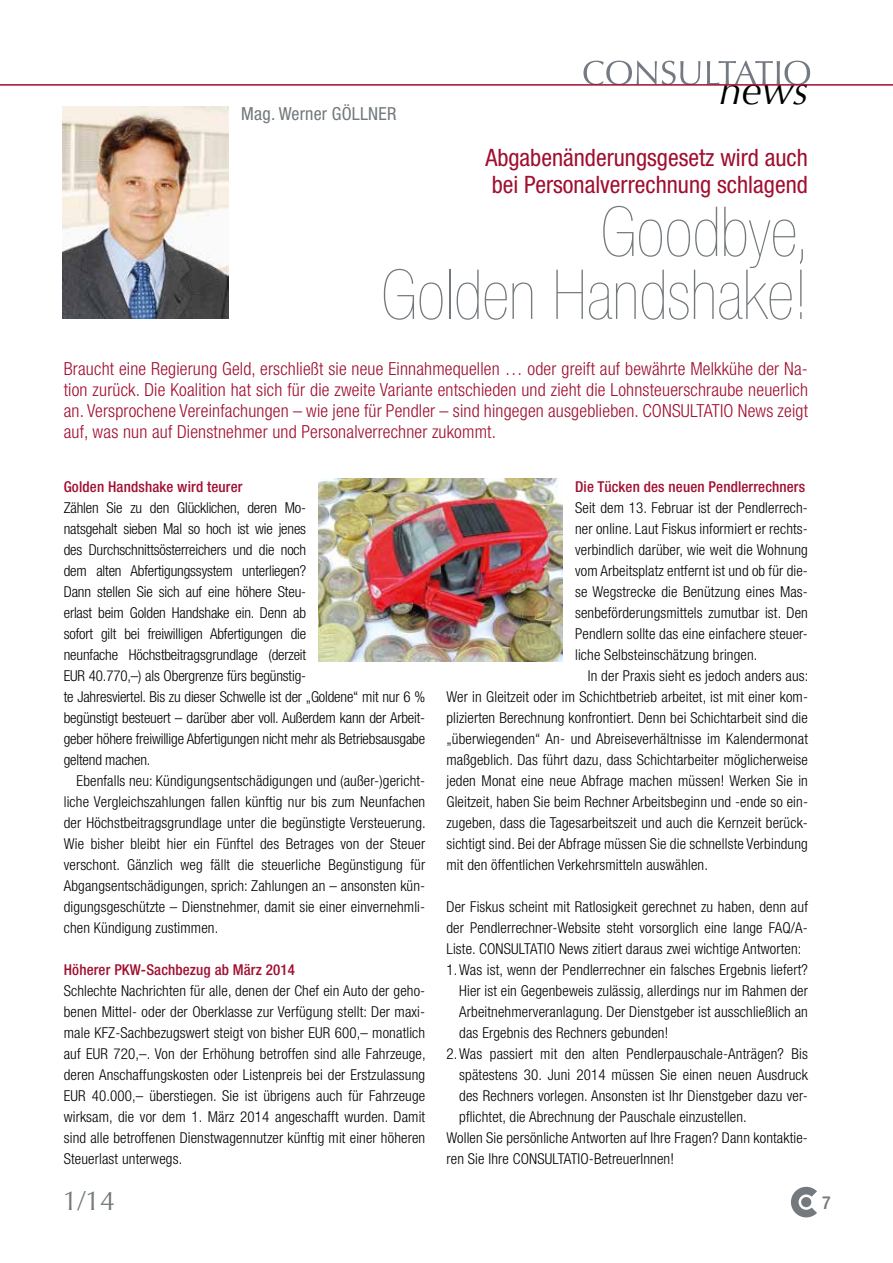
<style>
.page{position:relative;width:893px;height:1263px;background:#fff}
.page>*{position:absolute;margin:0;border:0;box-sizing:border-box;transform-origin:0 0}
.t1{font:900 condensed 69px/63px "Helvetica Neue";color:#73797c;text-align:right}
.t2{font:italic 40.2px "Optima";color:#000}
.t3{font:27px "Optima";color:#73797c}
.t4{font:condensed 24px/27px "Helvetica Neue";color:#a10e2f}
.t5{font:300 condensed 18px/21px "Helvetica Neue";letter-spacing:.01em;color:#a10e2f;text-align:justify}
.t6{font:condensed 18px "Helvetica Neue";letter-spacing:.01em;color:#73797c}
.t7{font:500 condensed 18px "Helvetica Neue";color:#73797c}
.t8{font:300 condensed 15px/21px "Helvetica Neue";letter-spacing:.01em;color:#000;text-align:justify}
.t9{font:300 condensed 15px/21px "Helvetica Neue";letter-spacing:-.01em;color:#000}
.t10{font:500 condensed 15px "Helvetica Neue";letter-spacing:.01em;color:#a10e2f}
</style>
<div class="page">
<svg style="left:583px;top:61px;width:117px;height:23px"></svg>
<svg style="left:707px;top:61px;width:103px;height:23px"></svg>
<hr style="left:0;top:84px;width:893px;height:2px;background:#a10e2f">
<svg style="left:791px;top:1187px;width:26px;height:30px"></svg>
<img style="left:63px;top:106px;width:166px;height:213px">
<img style="left:319px;top:478px;width:243px;height:184px">
<p class="t6" style="left:241px;top:104px;width:157px">Mag. Werner GÖLLNER</p>
<h2 class="t2" style="left:719px;top:67px;width:91px">news</h2>
<h3 class="t4" style="left:485px;top:144px;width:324px">Abgabenänderungsgesetz wird auch bei Personalverrechnung schlagend</h3>
<h1 class="t1" style="left:381px;top:200px;width:431px">Goodbye,<br>Golden Handshake!</h1>
<p class="t5" style="left:64px;top:358px;width:746px">Braucht eine Regierung Geld, erschließt sie neue Einnahmequellen … oder greift auf bewährte Melkkühe der Na&shy;tion zurück. Die Koalition hat sich für die zweite Variante entschieden und zieht die Lohnsteuerschraube neuerlich an. Versprochene Vereinfachungen – wie jene für Pendler – sind hingegen ausgeblieben. CONSULTATIO News zeigt auf, was nun auf Dienstnehmer und Personalverrechner zukommt.</p>
<p class="t10" style="left:64px;top:478px;width:180px">Golden Handshake wird teurer</p>
<p class="t9" style="left:64px;top:497px;width:363px">Zählen Sie zu den Glücklichen, deren Mo-<br>natsgehalt sieben Mal so hoch ist wie jenes<br>des Durchschnittsösterreichers und die noch<br>dem alten Abfertigungssystem unterliegen?<br>Dann stellen Sie sich auf eine höhere Steu-<br>erlast beim Golden Handshake ein. Denn ab<br>sofort gilt bei freiwilligen Abfertigungen die<br>neunfache Höchstbeitragsgrundlage (derzeit<br>EUR 40.770,–) als Obergrenze fürs begünstig-<br>te Jahresviertel. Bis zu dieser Schwelle ist der „Goldene“ mit nur 6 % begünstigt besteuert – darüber aber voll. Außerdem kann der Arbeit&shy;geber höhere freiwillige Abfertigungen nicht mehr als Betriebsausgabe geltend machen.</p>
<p class="t8" style="left:64px;top:770px;width:363px;text-indent:13px">Ebenfalls neu: Kündigungsentschädigungen und (außer-)gericht&shy;liche Vergleichszahlungen fallen künftig nur bis zum Neunfachen der Höchstbeitragsgrundlage unter die begünstigte Versteuerung.<br>Wie bisher bleibt hier ein Fünftel des Betrages von der Steuer verschont. Gänzlich weg fällt die steuerliche Begünstigung für Abgangsentschädigungen, sprich: Zahlungen an – ansonsten kün&shy;digungsgeschützte – Dienstnehmer, damit sie einer einvernehmli&shy;chen Kündigung zustimmen.</p>
<p class="t10" style="left:64px;top:961px;width:233px">Höherer PKW-Sachbezug ab März 2014</p>
<p class="t8" style="left:64px;top:980px;width:363px">Schlechte Nachrichten für alle, denen der Chef ein Auto der geho&shy;benen Mittel- oder der Oberklasse zur Verfügung stellt: Der maxi&shy;male KFZ-Sachbezugswert steigt von bisher EUR 600,– monatlich auf EUR 720,–. Von der Erhöhung betroffen sind alle Fahrzeuge, deren Anschaffungskosten oder Listenpreis bei der Erstzulassung EUR 40.000,– überstiegen. Sie ist übrigens auch für Fahrzeuge wirksam, die vor dem 1. März 2014 angeschafft wurden. Damit sind alle betroffenen Dienstwagennutzer künftig mit einer höheren Steuerlast unterwegs.</p>
<p class="t10" style="left:575px;top:478px;width:232px">Die Tücken des neuen Pendlerrechners</p>
<p class="t8" style="left:575px;top:497px;width:234px">Seit dem 13. Februar ist der Pendlerrech&shy;ner online. Laut Fiskus informiert er rechts&shy;verbindlich darüber, wie weit die Wohnung vom Arbeitsplatz entfernt ist und ob für die&shy;se Wegstrecke die Benützung eines Mas&shy;senbeförderungsmittels zumutbar ist. Den Pendlern sollte das eine einfachere steuer&shy;liche Selbsteinschätzung bringen.</p>
<p class="t8" style="left:446px;top:665px;width:363px;text-indent:141px">In der Praxis sieht es jedoch anders aus:<br>Wer in Gleitzeit oder im Schichtbetrieb arbeitet, ist mit einer kom&shy;plizierten Berechnung konfrontiert. Denn bei Schichtarbeit sind die „überwiegenden“ An- und Abreiseverhältnisse im Kalendermonat maßgeblich. Das führt dazu, dass Schichtarbeiter möglicherweise jeden Monat eine neue Abfrage machen müssen! Werken Sie in Gleitzeit, haben Sie beim Rechner Arbeitsbeginn und -ende so ein&shy;zugeben, dass die Tagesarbeitszeit und auch die Kernzeit berück&shy;sichtigt sind. Bei der Abfrage müssen Sie die schnellste Verbindung mit den öffentlichen Verkehrsmitteln auswählen.</p>
<p class="t8" style="left:446px;top:896px;width:363px">Der Fiskus scheint mit Ratlosigkeit gerechnet zu haben, denn auf</p>
<p class="t8" style="left:446px;top:917px;width:363px">der Pendlerrechner-Website steht vorsorglich eine lange FAQ/A-</p>
<p class="t8" style="left:446px;top:938px;width:356px">Liste. CONSULTATIO News zitiert daraus zwei wichtige Antworten:</p>
<p class="t8" style="left:446px;top:959px;width:363px">1.Was ist, wenn der Pendlerrechner ein falsches Ergebnis liefert?</p>
<p class="t8" style="left:459px;top:980px;width:350px">Hier ist ein Gegenbeweis zulässig, allerdings nur im Rahmen der</p>
<p class="t8" style="left:459px;top:1001px;width:350px">Arbeitnehmerveranlagung. Der Dienstgeber ist ausschließlich an</p>
<p class="t8" style="left:459px;top:1022px;width:211px">das Ergebnis des Rechners gebunden!</p>
<p class="t8" style="left:446px;top:1043px;width:363px">2.Was passiert mit den alten Pendlerpauschale-Anträgen? Bis</p>
<p class="t8" style="left:459px;top:1064px;width:350px">spätestens 30. Juni 2014 müssen Sie einen neuen Ausdruck</p>
<p class="t8" style="left:459px;top:1085px;width:350px">des Rechners vorlegen. Ansonsten ist Ihr Dienstgeber dazu ver-</p>
<p class="t8" style="left:459px;top:1106px;width:289px">pflichtet, die Abrechnung der Pauschale einzustellen.</p>
<p class="t8" style="left:446px;top:1127px;width:363px">Wollen Sie persönliche Antworten auf Ihre Fragen? Dann kontaktie-</p>
<p class="t8" style="left:446px;top:1148px;width:229px">ren Sie Ihre CONSULTATIO-BetreuerInnen!</p>
<h3 class="t3" style="left:63px;top:1185px;width:54px">1/14</h3>
<p class="t7" style="left:822px;top:1191px;width:10px">7</p>
</div>
